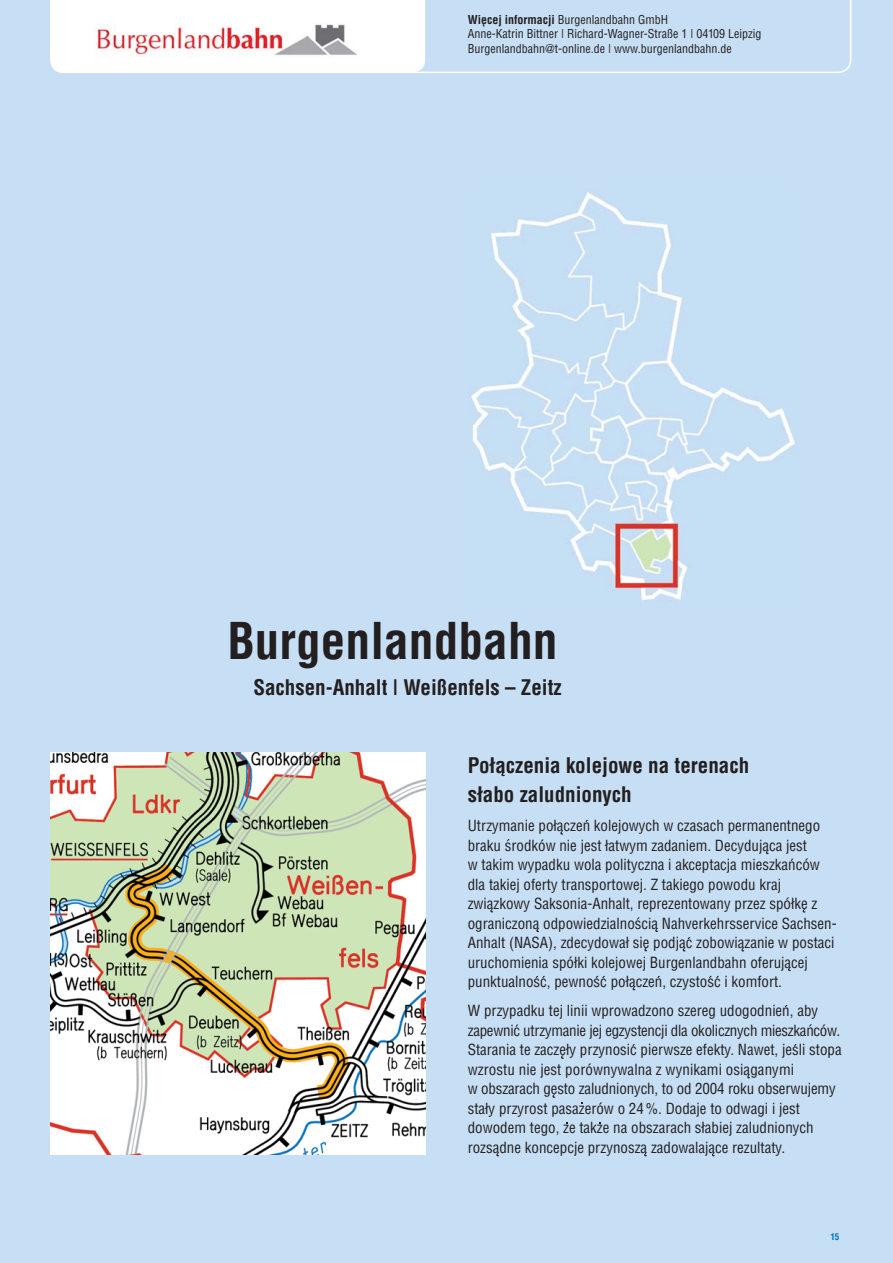
<style>
.page{position:relative;width:893px;height:1263px;background:#fff}
.page>*{position:absolute;margin:0;border:0;box-sizing:border-box;transform-origin:0 0}
.t1{font:700 condensed 49.5px "Helvetica";color:#231f20}
.t2{font:700 condensed 21px/29.2px "Helvetica";color:#231f20}
.t3{font:condensed 15px/19.5px "Helvetica";color:#231f20}
.t4{font:condensed 12px/14.4px "Helvetica";color:#231f20}
.t5{font:700 condensed 9px "Helvetica";color:#0074be}
.s1{font-weight:700}
</style>
<div class="page">
<div style="left:0;top:0;width:892px;height:1263px;background:#c7dff4"></div>
<svg style="left:50px;top:0;width:801px;height:73px"></svg>
<img style="left:471px;top:192px;width:324px;height:410px">
<img style="left:51px;top:753px;width:374px;height:401px">
<p class="t4" style="left:468px;top:13px;width:295px"><span class="s1">Wiecej informacji</span> Burgenlandbahn GmbH<br>Anne-Katrin Bittner | Richard-Wagner-Straße 1 | 04109 Leipzig<br>Burgenlandbahn@t-online.de | www.burgenlandbahn.de</p>
<h1 class="t1" style="left:227px;top:622px;width:332px">Burgenlandbahn</h1>
<h2 class="t2" style="left:253px;top:674px;width:310px">Sachsen-Anhalt | Weißenfels – Zeitz</h2>
<h2 class="t2" style="left:468px;top:752px;width:283px">Połaczenia kolejowe na terenach słabo zaludnionych</h2>
<p class="t3" style="left:468px;top:817px;width:370px">Utrzymanie połaczen kolejowych w czasach permanentnego braku srodków nie jest łatwym zadaniem. Decydujaca jest<br>w takim wypadku wola polityczna i akceptacja mieszkanców dla takiej oferty transportowej. Z takiego powodu kraj zwiazkowy Saksonia-Anhalt, reprezentowany przez spółke z ograniczona odpowiedzialnoscia Nahverkehrsservice Sachsen-Anhalt (NASA), zdecydował sie podjac zobowiazanie w postaci uruchomienia spółki kolejowej Burgenlandbahn oferujacej punktualnosc, pewnosc połaczen, czystosc i komfort.</p>
<p class="t3" style="left:468px;top:1002px;width:375px">W przypadku tej linii wprowadzono szereg udogodnien, aby zapewnic utrzymanie jej egzystencji dla okolicznych mieszkanców.<br>Starania te zaczeły przynosic pierwsze efekty. Nawet, jesli stopa wzrostu nie jest porównywalna z wynikami osiaganymi<br>w obszarach gesto zaludnionych, to od 2004 roku obserwujemy stały przyrost pasazerów o 24%. Dodaje to odwagi i jest dowodem tego, ze takze na obszarach słabiej zaludnionych rozsadne koncepcje przynosza zadowalajace rezultaty.</p>
<p class="t5" style="left:830px;top:1233px;width:10px">15</p>
</div>
